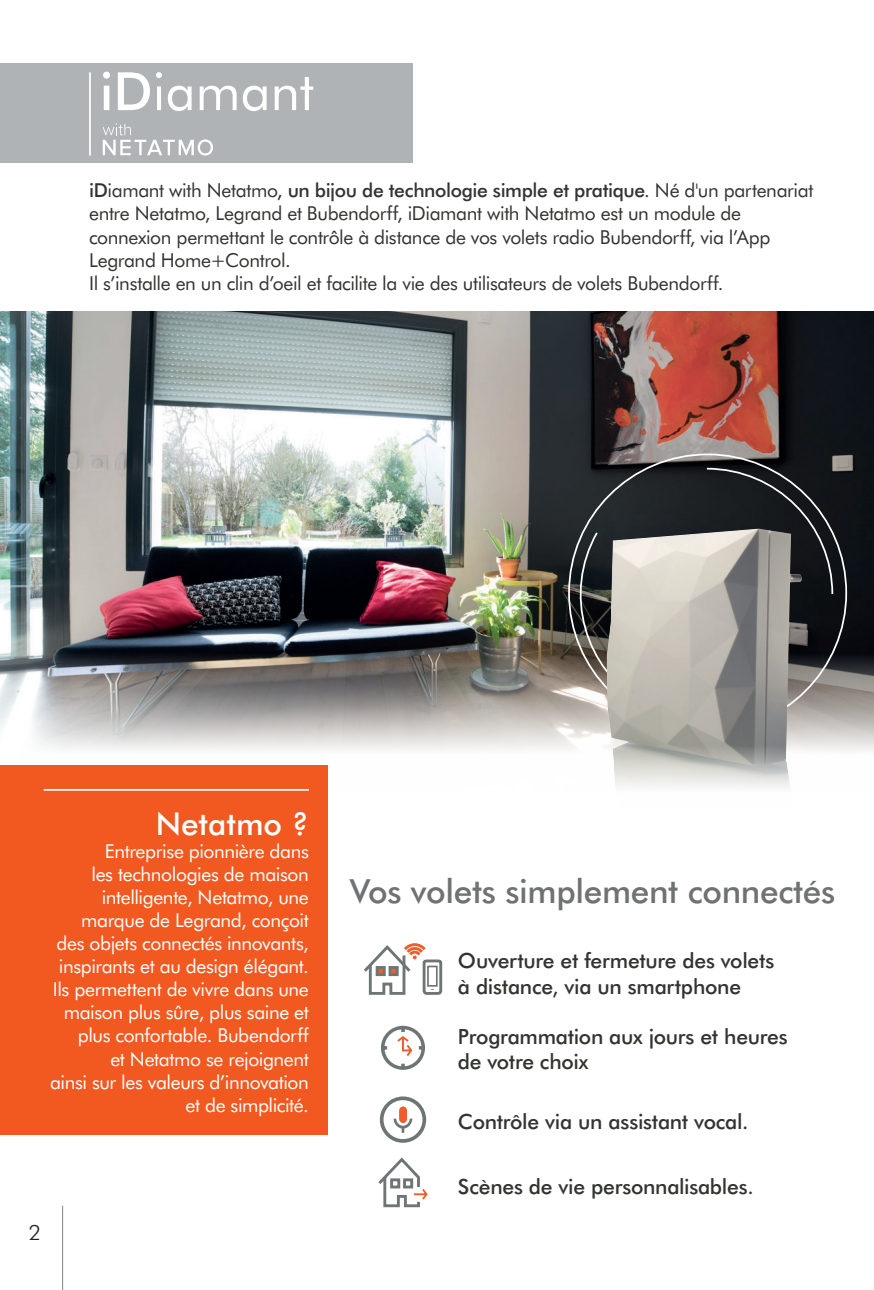
<style>
.page{position:relative;width:874px;height:1290px;background:#fff}
.page>*{position:absolute;margin:0;border:0;box-sizing:border-box;transform-origin:0 0}
.t1{font:52.85px "Futura BT";color:#fff}
.t2{font:500 33.25px "Futura BT";letter-spacing:-.01em;color:#6f7273}
.t3{font:500 31.5px "Futura BT";color:#fff}
.t4{font:500 21px/25.2px "Futura BT";letter-spacing:-.015em;color:#31342f}
.t5{font:300 21px "Futura BT";color:#231f20}
.t6{font:19.25px/23.1px "Futura BT";letter-spacing:-.02em;color:#31342f}
.t7{font:19.25px/23.1px "Futura BT";letter-spacing:-.02em;color:#fff;text-align:right}
.s1{font-weight:500}
</style>
<div class="page">
<img style="left:0;top:311px;width:873px;height:481px">
<svg style="left:704px;top:467px;width:129px;height:129px;background:#202326"></svg>
<svg style="left:562px;top:530px;width:44px;height:176px;background:#555450"></svg>
<div style="left:0;top:765px;width:327px;height:370px;background:#f15921"></div>
<hr style="left:44px;top:789px;width:265px;height:2px;background:#fff">
<img style="left:606px;top:529px;width:195px;height:263px">
<div style="left:0;top:63px;width:412px;height:99px;background:#afb3b6"></div>
<hr style="left:89px;top:72px;width:2px;height:83px;background:#fff">
<svg style="left:103px;top:123px;width:110px;height:32px"></svg>
<div style="left:422px;top:959px;width:20px;height:36px;border:3px solid #6e7675;border-radius:3px"></div>
<div style="left:427px;top:965px;width:10px;height:22px;border:2px solid #6e7675"></div>
<svg style="left:364px;top:943px;width:70px;height:52px"></svg>
<svg style="left:381px;top:1025px;width:44px;height:45px"></svg>
<div style="left:379px;top:1096px;width:47px;height:47px;border:4px solid #6e7675;border-radius:50%"></div>
<svg style="left:393px;top:1106px;width:19px;height:27px"></svg>
<svg style="left:378px;top:1157px;width:50px;height:51px"></svg>
<hr style="left:62px;top:1205px;width:1px;height:85px;background:#838788">
<p class="t1" style="left:100px;top:59px;width:215px"><span class="s1">iD</span>iamant</p>
<p class="t6" style="left:89px;top:179px;width:725px"><span class="s1">iD</span>iamant with Netatmo<span class="s1">, un bijou de technologie simple et pratique</span>. Né d'un partenariat entre Netatmo, Legrand et Bubendorff, iDiamant with Netatmo est un module de connexion permettant le contrôle à distance de vos volets radio Bubendorff, via l’App Legrand Home+Control.</p>
<p class="t6" style="left:89px;top:271px;width:635px">Il s’installe en un clin d’oeil et facilite la vie des utilisateurs de volets Bubendorff.</p>
<p class="t3" style="left:156px;top:804px;width:154px">Netatmo ?</p>
<p class="t7" style="left:105px;top:839px;width:205px">Entreprise pionnière dans</p>
<p class="t7" style="left:91px;top:862px;width:219px">les technologies de maison</p>
<p class="t7" style="left:50px;top:885px;width:260px">intelligente, Netatmo, une marque de Legrand, conçoit des objets connectés innovants, inspirants et au design élégant.<br>Ils permettent de vivre dans une maison plus sûre, plus saine et plus confortable. Bubendorff<br>et Netatmo se rejoignent<br>ainsi sur les valeurs d’innovation et de simplicité.</p>
<p class="t5" style="left:29px;top:1219px;width:14px">2</p>
<p class="t2" style="left:349px;top:871px;width:487px">Vos volets simplement connectés</p>
<p class="t4" style="left:458px;top:948px;width:317px">Ouverture et fermeture des volets à distance, via un smartphone</p>
<p class="t4" style="left:458px;top:1023px;width:331px">Programmation aux jours et heures de votre choix</p>
<p class="t4" style="left:458px;top:1108px;width:292px">Contrôle via un assistant vocal.</p>
<p class="t4" style="left:458px;top:1174px;width:297px">Scènes de vie personnalisables.</p>
</div>
